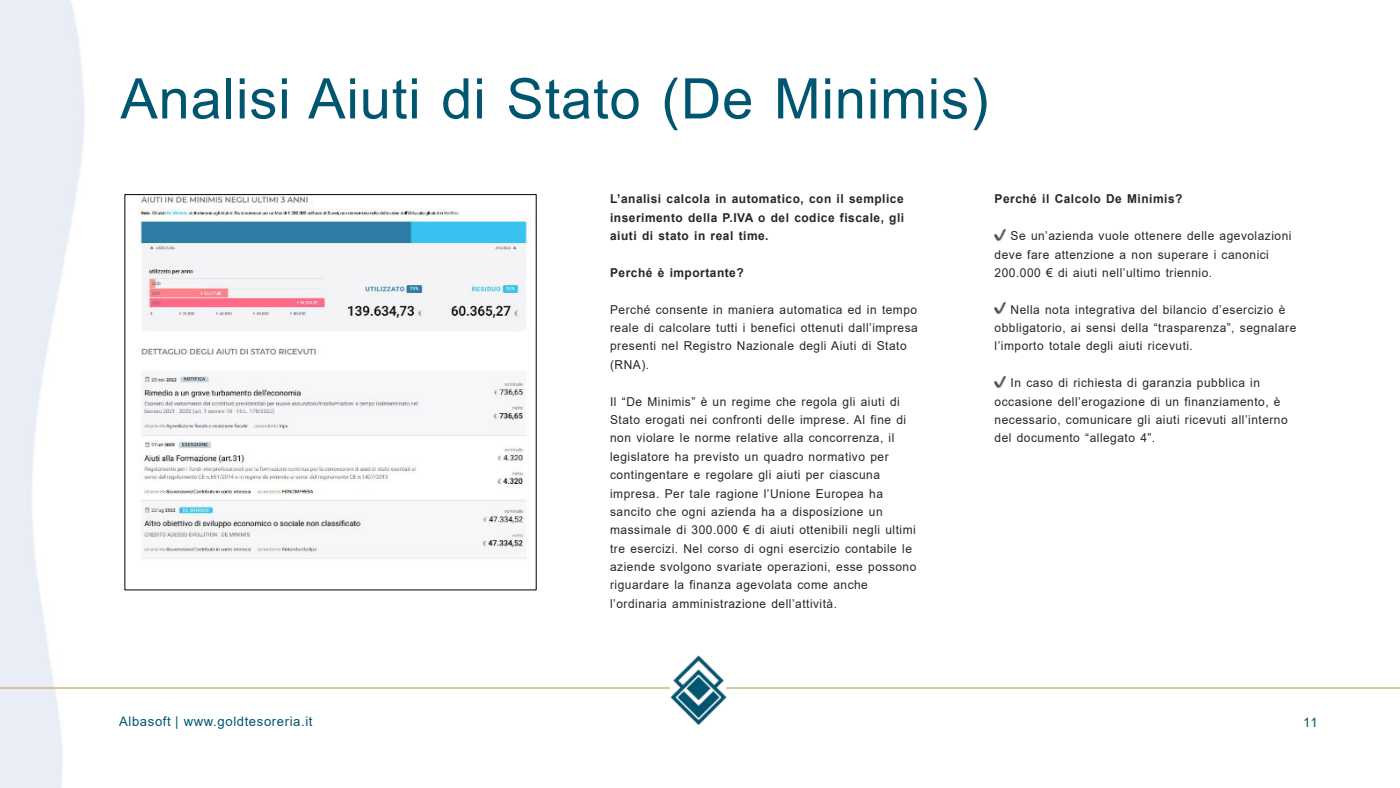
<style>
.page{position:relative;width:1400px;height:788px;background:#fff}
.page>*{position:absolute;margin:0;border:0;box-sizing:border-box;transform-origin:0 0}
.t1{font:56px "Arial";letter-spacing:.015em;color:#005670}
.t2{font:13.12px "Arial";letter-spacing:.045em;color:#005670}
.t3{font:12.25px/18.4px "Arial";letter-spacing:.04em;color:#262626}
.t4{font:700 12.25px/18.4px "Arial";letter-spacing:.04em;color:#262626;text-align:justify}
</style>
<div class="page">
<img style="left:0;top:0;width:171px;height:788px">
<hr style="left:0;top:687px;width:1400px;height:1px;background:#c8ae71">
<img style="left:671px;top:655px;width:58px;height:70px">
<svg style="left:995px;top:302px;width:11px;height:11px"></svg>
<svg style="left:995px;top:376px;width:11px;height:11px"></svg>
<svg style="left:995px;top:229px;width:11px;height:11px"></svg>
<img style="left:127px;top:196px;width:400px;height:392px">
<h1 class="t1" style="left:120px;top:78px;width:870px">Analisi Aiuti di Stato (De Minimis)</h1>
<p class="t4" style="left:610px;top:191px;width:296px">L’analisi calcola in automatico, con il semplice inserimento della P.IVA o del codice fiscale, gli aiuti di stato in real time.</p>
<p class="t4" style="left:610px;top:264px;width:135px">Perché è importante?</p>
<p class="t3" style="left:610px;top:301px;width:309px">Perché consente in maniera automatica ed in tempo reale di calcolare tutti i benefici ottenuti dall’impresa presenti nel Registro Nazionale degli Aiuti di Stato (RNA).</p>
<p class="t3" style="left:610px;top:393px;width:308px">Il “De Minimis” è un regime che regola gli aiuti di Stato erogati nei confronti delle imprese. Al fine di non violare le norme relative alla concorrenza, il legislatore ha previsto un quadro normativo per contingentare e regolare gli aiuti per ciascuna impresa. Per tale ragione l’Unione Europea ha sancito che ogni azienda ha a disposizione un massimale di 300.000 € di aiuti ottenibili negli ultimi tre esercizi. Nel corso di ogni esercizio contabile le aziende svolgono svariate operazioni, esse possono riguardare la finanza agevolata come anche l’ordinaria amministrazione dell’attività.</p>
<p class="t4" style="left:995px;top:191px;width:189px">Perché il Calcolo De Minimis?</p>
<p class="t3" style="left:995px;top:228px;width:298px;text-indent:16px">Se un’azienda vuole ottenere delle agevolazioni deve fare attenzione a non superare i canonici<br>200.000 € di aiuti nell’ultimo triennio.</p>
<p class="t3" style="left:995px;top:301px;width:303px;text-indent:16px">Nella nota integrativa del bilancio d’esercizio è obbligatorio, ai sensi della “trasparenza”, segnalare l’importo totale degli aiuti ricevuti.</p>
<p class="t3" style="left:995px;top:375px;width:295px;text-indent:16px">In caso di richiesta di garanzia pubblica in occasione dell’erogazione di un finanziamento, è necessario, comunicare gli aiuti ricevuti all’interno del documento “allegato 4”.</p>
<p class="t2" style="left:119px;top:716px;width:195px">Albasoft | www.goldtesoreria.it</p>
<p class="t2" style="left:1303px;top:717px;width:16px">11</p>
</div>
